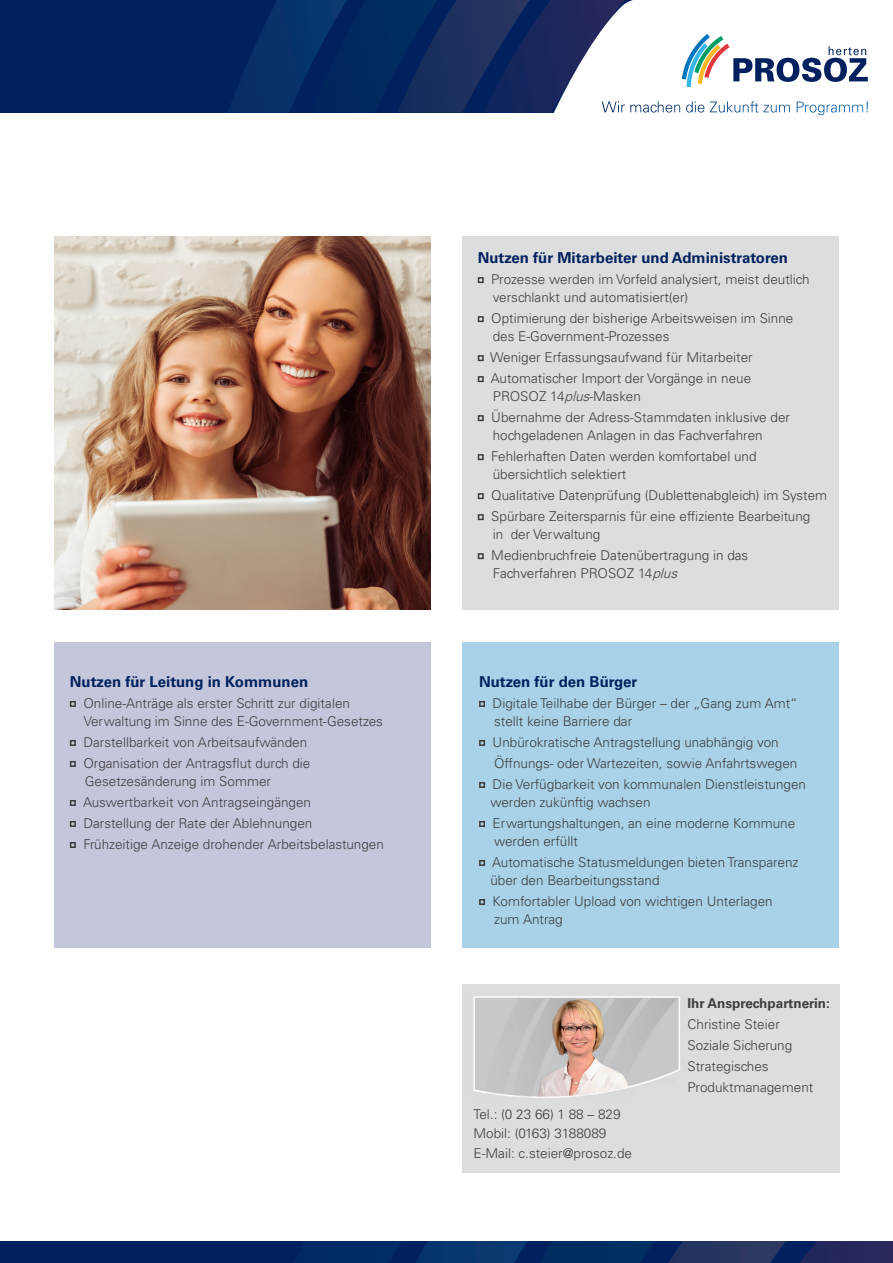
<style>
.page{position:relative;width:893px;height:1263px;background:#fff}
.page>*{position:absolute;margin:0;border:0;box-sizing:border-box;transform-origin:0 0}
.Fließtext{font:700 15px "Univers LT Std";color:#00215d}
.Fließtext-2{font:300 13.5px/18px "Univers LT Std";color:#3e3e3f}
.Fließtext-3{font:300 13.5px "Univers LT Std";color:#3e3d40}
.Fließtext-4{font:700 13.5px "Univers LT Std";color:#3e3d40}
.s1{font-style:italic}
.s2{color:#3e3d40}
</style>
<div class="page">
<div style="left:0;top:1241px;width:893px;height:22px;background:#00215d"></div>
<div style="left:804px;top:1241px;width:89px;height:22px;background:#25285c"></div>
<img style="left:670px;top:1241px;width:116px;height:22px">
<div style="left:548px;top:1241px;width:106px;height:22px;background:#002d61"></div>
<img style="left:416px;top:1241px;width:111px;height:22px">
<img style="left:372px;top:1241px;width:29px;height:22px">
<div style="left:0;top:0;width:647px;height:113px;background:#00215d"></div>
<img style="left:547px;top:0;width:6px;height:113px">
<img style="left:453px;top:0;width:94px;height:113px">
<img style="left:380px;top:0;width:73px;height:113px">
<img style="left:228px;top:0;width:119px;height:113px">
<svg style="left:553px;top:0;width:315px;height:114px"></svg>
<div style="left:462px;top:236px;width:377px;height:373px;background:#dcdddf"></div>
<div style="left:54px;top:642px;width:377px;height:305px;background:#c4c7dc"></div>
<div style="left:462px;top:642px;width:377px;height:305px;background:#a9d2e8"></div>
<svg style="left:478px;top:277px;width:6px;height:6px"></svg>
<svg style="left:478px;top:316px;width:6px;height:6px"></svg>
<svg style="left:478px;top:355px;width:6px;height:6px"></svg>
<svg style="left:478px;top:376px;width:6px;height:6px"></svg>
<svg style="left:478px;top:415px;width:6px;height:6px"></svg>
<svg style="left:478px;top:454px;width:6px;height:6px"></svg>
<svg style="left:478px;top:493px;width:6px;height:6px"></svg>
<svg style="left:478px;top:514px;width:6px;height:6px"></svg>
<svg style="left:478px;top:553px;width:6px;height:6px"></svg>
<svg style="left:70px;top:701px;width:6px;height:6px"></svg>
<svg style="left:70px;top:740px;width:6px;height:6px"></svg>
<svg style="left:70px;top:761px;width:6px;height:6px"></svg>
<svg style="left:70px;top:800px;width:6px;height:6px"></svg>
<svg style="left:70px;top:821px;width:6px;height:6px"></svg>
<svg style="left:70px;top:842px;width:6px;height:6px"></svg>
<svg style="left:479px;top:701px;width:6px;height:6px"></svg>
<svg style="left:479px;top:740px;width:6px;height:6px"></svg>
<svg style="left:479px;top:782px;width:6px;height:6px"></svg>
<svg style="left:479px;top:821px;width:6px;height:6px"></svg>
<svg style="left:479px;top:860px;width:6px;height:6px"></svg>
<svg style="left:479px;top:899px;width:6px;height:6px"></svg>
<img style="left:54px;top:236px;width:376px;height:373px">
<img style="left:462px;top:984px;width:377px;height:189px">
<p class="Fließtext" style="left:70px;top:673px;width:240px">Nutzen für Leitung in Kommunen</p>
<p class="Fließtext-2" style="left:83px;top:694px;width:268px">Online-Anträge als erster Schritt zur digitalen</p>
<p class="Fließtext-2" style="left:84px;top:712px;width:301px">Verwaltung im Sinne des E-Government-Gesetzes</p>
<p class="Fließtext-2" style="left:83px;top:733px;width:225px">Darstellbarkeit von Arbeitsaufwänden</p>
<p class="Fließtext-2" style="left:83px;top:754px;width:229px">Organisation der Antragsflut durch die</p>
<p class="Fließtext-2" style="left:85px;top:772px;width:188px">Gesetzesänderung im Sommer</p>
<p class="Fließtext-2" style="left:83px;top:793px;width:230px">Auswertbarkeit von Antragseingängen</p>
<p class="Fließtext-2" style="left:83px;top:814px;width:231px">Darstellung der Rate der Ablehnungen</p>
<p class="Fließtext-2" style="left:83px;top:835px;width:302px">Frühzeitige Anzeige drohender Arbeitsbelastungen</p>
<p class="Fließtext" style="left:478px;top:249px;width:312px">Nutzen für Mitarbeiter und Administratoren</p>
<p class="Fließtext-2" style="left:491px;top:270px;width:320px">Prozesse werden im Vorfeld analysiert, meist deutlich</p>
<p class="Fließtext-2" style="left:493px;top:288px;width:197px">verschlankt und automatisiert(er)</p>
<p class="Fließtext-2" style="left:491px;top:309px;width:304px">Optimierung der bisherige Arbeitsweisen im Sinne des E-Government-Prozesses</p>
<p class="Fließtext-2" style="left:490px;top:348px;width:264px">Weniger Erfassungsaufwand für Mitarbeiter</p>
<p class="Fließtext-2" style="left:491px;top:369px;width:262px">Automatischer Import der Vorgänge in neue</p>
<p class="Fließtext-2" style="left:493px;top:387px;width:150px">PROSOZ 14<span class="s1">plus</span>-Masken</p>
<p class="Fließtext-2" style="left:491px;top:408px;width:300px">Übernahme der Adress-Stammdaten inklusive der</p>
<p class="Fließtext-2" style="left:493px;top:426px;width:271px">hochgeladenen Anlagen in das Fachverfahren</p>
<p class="Fließtext-2" style="left:491px;top:447px;width:267px">Fehlerhaften Daten werden komfortabel und</p>
<p class="Fließtext-2" style="left:493px;top:465px;width:135px">übersichtlich selektiert</p>
<p class="Fließtext-2" style="left:491px;top:486px;width:338px">Qualitative Datenprüfung (Dublettenabgleich) im System</p>
<p class="Fließtext-2" style="left:491px;top:507px;width:321px">Spürbare Zeitersparnis für eine effiziente Bearbeitung</p>
<p class="Fließtext-2" style="left:493px;top:525px;width:109px">in der Verwaltung</p>
<p class="Fließtext-2" style="left:491px;top:546px;width:259px">Medienbruchfreie Datenübertragung in das</p>
<p class="Fließtext-2" style="left:493px;top:564px;width:190px">Fachverfahren PROSOZ 14<span class="s1">plus</span></p>
<p class="Fließtext" style="left:479px;top:673px;width:160px">Nutzen für den Bürger</p>
<p class="Fließtext-2" style="left:493px;top:694px;width:307px">Digitale Teilhabe der Bürger – der „Gang zum Amt“ stellt keine Barriere dar</p>
<p class="Fließtext-2" style="left:493px;top:733px;width:288px">Unbürokratische Antragstellung unabhängig von</p>
<p class="Fließtext-2" style="left:494px;top:754px;width:305px">Öffnungs- oder Wartezeiten, sowie Anfahrtswegen</p>
<p class="Fließtext-2" style="left:493px;top:775px;width:315px">Die Verfügbarkeit von kommunalen Dienstleistungen</p>
<p class="Fließtext-2" style="left:490px;top:793px;width:162px">werden zukünftig wachsen</p>
<p class="Fließtext-2" style="left:493px;top:814px;width:304px">Erwartungshaltungen, an eine moderne Kommune</p>
<p class="Fließtext-2" style="left:494px;top:832px;width:85px">werden erfüllt</p>
<p class="Fließtext-2" style="left:492px;top:853px;width:308px">Automatische Statusmeldungen bieten Transparenz</p>
<p class="Fließtext-2" style="left:490px;top:871px;width:171px">über den Bearbeitungsstand</p>
<p class="Fließtext-2" style="left:493px;top:892px;width:282px">Komfortabler Upload von wichtigen Unterlagen</p>
<p class="Fließtext-2" style="left:494px;top:910px;width:70px">zum Antrag</p>
<p class="Fließtext-3" style="left:473px;top:1106px;width:149px">Tel.: (0 23 66) 1 88 – 829</p>
<p class="Fließtext-3" style="left:473px;top:1125px;width:134px">Mobil: (0163) 3188089</p>
<p class="Fließtext-2" style="left:473px;top:1144px;width:160px"><span class="s2">E-Mail:</span> c.steier@prosoz.de</p>
<p class="Fließtext-4" style="left:688px;top:995px;width:144px">Ihr Ansprechpartnerin:</p>
<p class="Fließtext-3" style="left:688px;top:1016px;width:94px">Christine Steier</p>
<p class="Fließtext-3" style="left:688px;top:1037px;width:106px">Soziale Sicherung</p>
<p class="Fließtext-3" style="left:688px;top:1058px;width:83px">Strategisches</p>
<p class="Fließtext-3" style="left:688px;top:1079px;width:127px">Produktmanagement</p>
</div>
